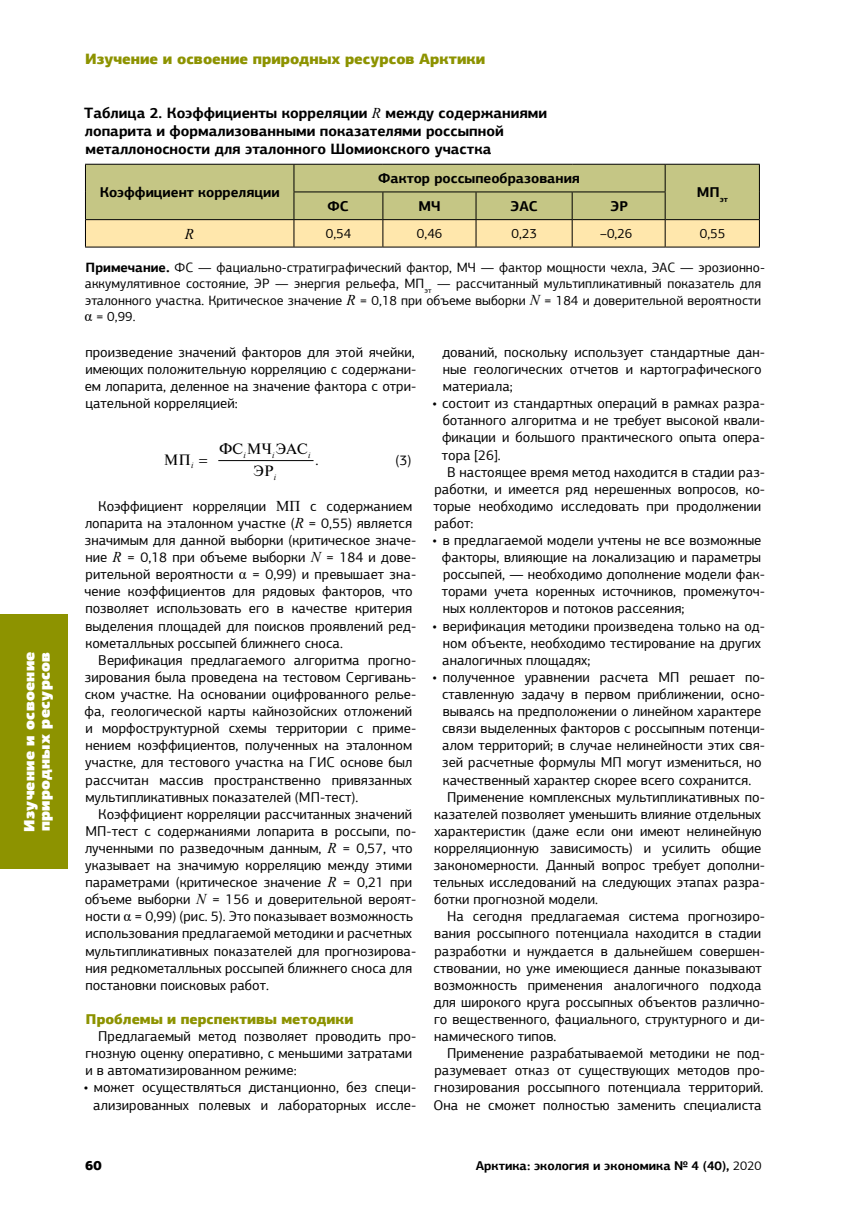
<style>
.page{position:relative;width:868px;height:1208px;background:#fff}
.page>*{position:absolute;margin:0;border:0;box-sizing:border-box;transform-origin:0 0}
.t1{font:700 15px/18px "PF Agora Sans Pro";color:#000}
.t2{font:900 15px "PF Agora Sans Pro";color:#8d9300}
.t3{font:900 15px/15px "PF Agora Sans Pro";letter-spacing:.02em;color:#fff}
.t4{font:15px/21.8px "Newton C";color:#000;text-align:center}
.t5{font:15px "Times New Roman";color:#000}
.t6{font:italic 15px "Times New Roman";color:#000}
.t7{font:14.25px/17.1px "PF Agora Sans Pro";color:#000}
.t8{font:700 14.25px "PF Agora Sans Pro";color:#000}
.t9{font:900 14.25px "PF Agora Sans Pro";color:#8d9300}
.t10{font:13.5px/16.4px "PF Agora Sans Pro";color:#000}
.t11{font:900 13.5px "PF Agora Sans Pro";color:#000}
.t12{font:700 12.75px "PF Agora Sans Pro";color:#000}
.t13{font:italic 8.7px "Times New Roman";color:#000}
.s1{font-family:"Times New Roman";font-weight:400;font-style:italic}
.s2{font-weight:700}
.s3{font-weight:700;font-size:15px}
.s4{font-family:"Times New Roman";font-style:italic;font-size:15px}
.s5{font-family:"Times New Roman";font-size:15px}
.s6{font-weight:400}
</style>
<div class="page">
<div style="left:0;top:614px;width:68px;height:254px;background:#8d9300"></div>
<hr style="left:218px;top:460px;width:95px;height:1px;background:#000">
<svg style="left:85px;top:164px;width:675px;height:83px;background:#cfc88b"></svg>
<hr style="left:85px;top:247px;width:209px;height:1px;background:#000">
<hr style="left:294px;top:247px;width:89px;height:1px;background:#000">
<hr style="left:383px;top:247px;width:93px;height:1px;background:#000">
<hr style="left:476px;top:247px;width:96px;height:1px;background:#000">
<hr style="left:572px;top:247px;width:93px;height:1px;background:#000">
<hr style="left:665px;top:247px;width:94px;height:1px;background:#000">
<p class="t3" style="left:22px;top:832px;width:182px;rotate:-90deg">Изучение и освоение природных ресурсов</p>
<p class="t2" style="left:85px;top:49px;width:402px">Изучение и освоение природных ресурсов Арктики</p>
<p class="t1" style="left:84px;top:103px;width:464px">Таблица 2. Коэффициенты корреляции <span class="s1">R</span> между содержаниями лопарита и формализованными показателями россыпной металлоносности для эталонного Шомиокского участка</p>
<p class="t8" style="left:100px;top:183px;width:181px">Коэффициент корреляции</p>
<p class="t8" style="left:378px;top:169px;width:203px">Фактор россыпеобразования</p>
<p class="t8" style="left:327px;top:197px;width:23px">ФС</p>
<p class="t8" style="left:418px;top:197px;width:24px">МЧ</p>
<p class="t8" style="left:510px;top:197px;width:29px">ЭАС</p>
<p class="t8" style="left:610px;top:197px;width:19px">ЭР</p>
<p class="t8" style="left:696px;top:183px;width:33px">МП<sub>эт</sub></p>
<p class="t6" style="left:185px;top:223px;width:11px">R</p>
<p class="t10" style="left:326px;top:226px;width:27px">0,54</p>
<p class="t10" style="left:417px;top:226px;width:27px">0,46</p>
<p class="t10" style="left:511px;top:226px;width:27px">0,23</p>
<p class="t10" style="left:600px;top:226px;width:34px">–0,26</p>
<p class="t10" style="left:699px;top:226px;width:27px">0,55</p>
<p class="t10" style="left:85px;top:259px;width:681px"><span class="s2">Примечание</span><span class="s3">.</span> ФС — фациально-стратиграфический фактор, МЧ — фактор мощности чехла, ЭАС — эрозионно&shy;аккумулятивное состояние, ЭР — энергия рельефа, МП<sub>эт</sub> — рассчитанный мультипликативный показатель для эталонного участка. Критическое значение <span class="s4">R</span> = 0,18 при объеме выборки <span class="s4">N</span> = 184 и доверительной вероятности <span class="s5">α</span> = 0,99.</p>
<p class="t7" style="left:85px;top:343px;width:333px;text-align:justify">произведение значений факторов для этой ячейки, имеющих положительную корреляцию с содержани&shy;ем лопарита, деленное на значение фактора с отри&shy;цательной корреляцией:</p>
<p class="t4" style="left:164px;top:448px;width:28px">МП</p>
<p class="t4" style="left:219px;top:438px;width:90px">ФС МЧ ЭАС<br>ЭР</p>
<p class="t13" style="left:243px;top:449px;width:4px">i</p>
<p class="t13" style="left:272px;top:449px;width:4px">i</p>
<p class="t13" style="left:308px;top:449px;width:4px">i</p>
<p class="t13" style="left:274px;top:471px;width:4px">i</p>
<p class="t5" style="left:315px;top:450px;width:5px">.</p>
<p class="t7" style="left:395px;top:451px;width:18px">(3)</p>
<p class="t7" style="left:85px;top:497px;width:333px;text-indent:14px">Коэффициент корреляции <span class="s5">МП</span> с содержанием лопарита на эталонном участке (<span class="s4">R</span> = 0,55) является значимым для данной выборки (критическое значе&shy;ние <span class="s4">R</span> = 0,18 при объеме выборки <span class="s4">N</span> = 184 и дове&shy;рительной вероятности <span class="s5">α</span> = 0,99) и превышает зна&shy;чение коэффициентов для рядовых факторов, что позволяет использовать его в качестве критерия выделения площадей для поисков проявлений ред&shy;кометалльных россыпей ближнего сноса.</p>
<p class="t7" style="left:85px;top:651px;width:333px;text-indent:14px">Верификация предлагаемого алгоритма прогно&shy;зирования была проведена на тестовом Сергивань&shy;ском участке. На основании оцифрованного релье&shy;фа, геологической карты кайнозойских отложений и морфоструктурной схемы территории с приме&shy;нением коэффициентов, полученных на эталонном участке, для тестового участка на ГИС основе был рассчитан массив пространственно привязанных мультипликативных показателей (МП-тест).</p>
<p class="t7" style="left:85px;top:805px;width:333px;text-indent:14px">Коэффициент корреляции рассчитанных значений МП-тест с содержаниями лопарита в россыпи, по&shy;лученными по разведочным данным, <span class="s4">R</span> = 0,57, что указывает на значимую корреляцию между этими параметрами (критическое значение <span class="s4">R</span> = 0,21 при объеме выборки <span class="s4">N</span> = 156 и доверительной вероят&shy;ности <span class="s5">α</span> = 0,99) (рис. 5). Это показывает возможность использования предлагаемой методики и расчетных мультипликативных показателей для прогнозирова&shy;ния редкометалльных россыпей ближнего сноса для постановки поисковых работ.</p>
<p class="t9" style="left:85px;top:1009px;width:269px">Проблемы и перспективы методики</p>
<p class="t7" style="left:85px;top:1027px;width:332px;text-indent:13px">Предлагаемый метод позволяет проводить про&shy;гнозную оценку оперативно, с меньшими затратами и в автоматизированном режиме:</p>
<p class="t7" style="left:84px;top:1079px;width:334px;text-align:right">• может осуществляться дистанционно, без специ&shy;ализированных полевых и лабораторных иссле-</p>
<p class="t13" style="left:191px;top:459px;width:4px">i</p>
<p class="t7" style="left:442px;top:343px;width:324px">дований, поскольку использует стандартные дан&shy;ные геологических отчетов и картографического материала;</p>
<p class="t7" style="left:432px;top:395px;width:334px">• состоит из стандартных операций в рамках разра-</p>
<p class="t7" style="left:442px;top:412px;width:324px">ботанного алгоритма и не требует высокой квали-</p>
<p class="t7" style="left:442px;top:429px;width:324px">фикации и большого практического опыта опера-</p>
<p class="t7" style="left:442px;top:446px;width:60px">тора [26].</p>
<p class="t7" style="left:447px;top:463px;width:319px">В настоящее время метод находится в стадии раз-</p>
<p class="t7" style="left:434px;top:480px;width:332px">работки, и имеется ряд нерешенных вопросов, ко-</p>
<p class="t7" style="left:433px;top:497px;width:329px">торые необходимо исследовать при продолжении</p>
<p class="t7" style="left:434px;top:514px;width:41px">работ:</p>
<p class="t7" style="left:442px;top:531px;width:324px;text-indent:-9px">• в предлагаемой модели учтены не все возможные факторы, влияющие на локализацию и параметры россыпей, — необходимо дополнение модели фак&shy;торами учета коренных источников, промежуточ&shy;ных коллекторов и потоков рассеяния;</p>
<p class="t7" style="left:442px;top:617px;width:324px;text-indent:-10px">• верификация методики произведена только на од&shy;ном объекте, необходимо тестирование на других аналогичных площадях;</p>
<p class="t7" style="left:432px;top:668px;width:334px">• полученное уравнении расчета МП решает по-</p>
<p class="t7" style="left:442px;top:685px;width:324px">ставленную задачу в первом приближении, осно-</p>
<p class="t7" style="left:443px;top:702px;width:320px">вываясь на предположении о линейном характере</p>
<p class="t7" style="left:442px;top:720px;width:324px">связи выделенных факторов с россыпным потенци-</p>
<p class="t7" style="left:442px;top:737px;width:324px">алом территорий; в случае нелинейности этих свя-</p>
<p class="t7" style="left:442px;top:754px;width:321px">зей расчетные формулы МП могут измениться, но</p>
<p class="t7" style="left:442px;top:771px;width:310px">качественный характер скорее всего сохранится.</p>
<p class="t7" style="left:447px;top:788px;width:319px">Применение комплексных мультипликативных по-</p>
<p class="t7" style="left:434px;top:805px;width:328px">казателей позволяет уменьшить влияние отдельных</p>
<p class="t7" style="left:434px;top:822px;width:329px">характеристик (даже если они имеют нелинейную</p>
<p class="t7" style="left:434px;top:839px;width:328px">корреляционную зависимость) и усилить общие</p>
<p class="t7" style="left:433px;top:856px;width:333px">закономерности. Данный вопрос требует дополни-</p>
<p class="t7" style="left:433px;top:873px;width:333px">тельных исследований на следующих этапах разра-</p>
<p class="t7" style="left:434px;top:891px;width:165px">ботки прогнозной модели.</p>
<p class="t7" style="left:447px;top:908px;width:319px">На сегодня предлагаемая система прогнозиро-</p>
<p class="t7" style="left:434px;top:925px;width:328px">вания россыпного потенциала находится в стадии</p>
<p class="t7" style="left:434px;top:942px;width:332px">разработки и нуждается в дальнейшем совершен-</p>
<p class="t7" style="left:433px;top:959px;width:330px">ствовании, но уже имеющиеся данные показывают</p>
<p class="t7" style="left:434px;top:976px;width:329px">возможность применения аналогичного подхода</p>
<p class="t7" style="left:434px;top:993px;width:333px">для широкого круга россыпных объектов различно-</p>
<p class="t7" style="left:434px;top:1010px;width:332px">го вещественного, фациального, структурного и ди-</p>
<p class="t7" style="left:434px;top:1027px;width:124px">намического типов.</p>
<p class="t7" style="left:447px;top:1044px;width:319px">Применение разрабатываемой методики не под-</p>
<p class="t7" style="left:434px;top:1062px;width:332px">разумевает отказ от существующих методов про-</p>
<p class="t7" style="left:434px;top:1079px;width:330px">гнозирования россыпного потенциала территорий.</p>
<p class="t7" style="left:433px;top:1096px;width:329px">Она не сможет полностью заменить специалиста</p>
<p class="t11" style="left:85px;top:1156px;width:18px">60</p>
<p class="t12" style="left:475px;top:1157px;width:287px">Арктика: экология и экономика № 4 (40), <span class="s6">2020</span></p>
</div>
